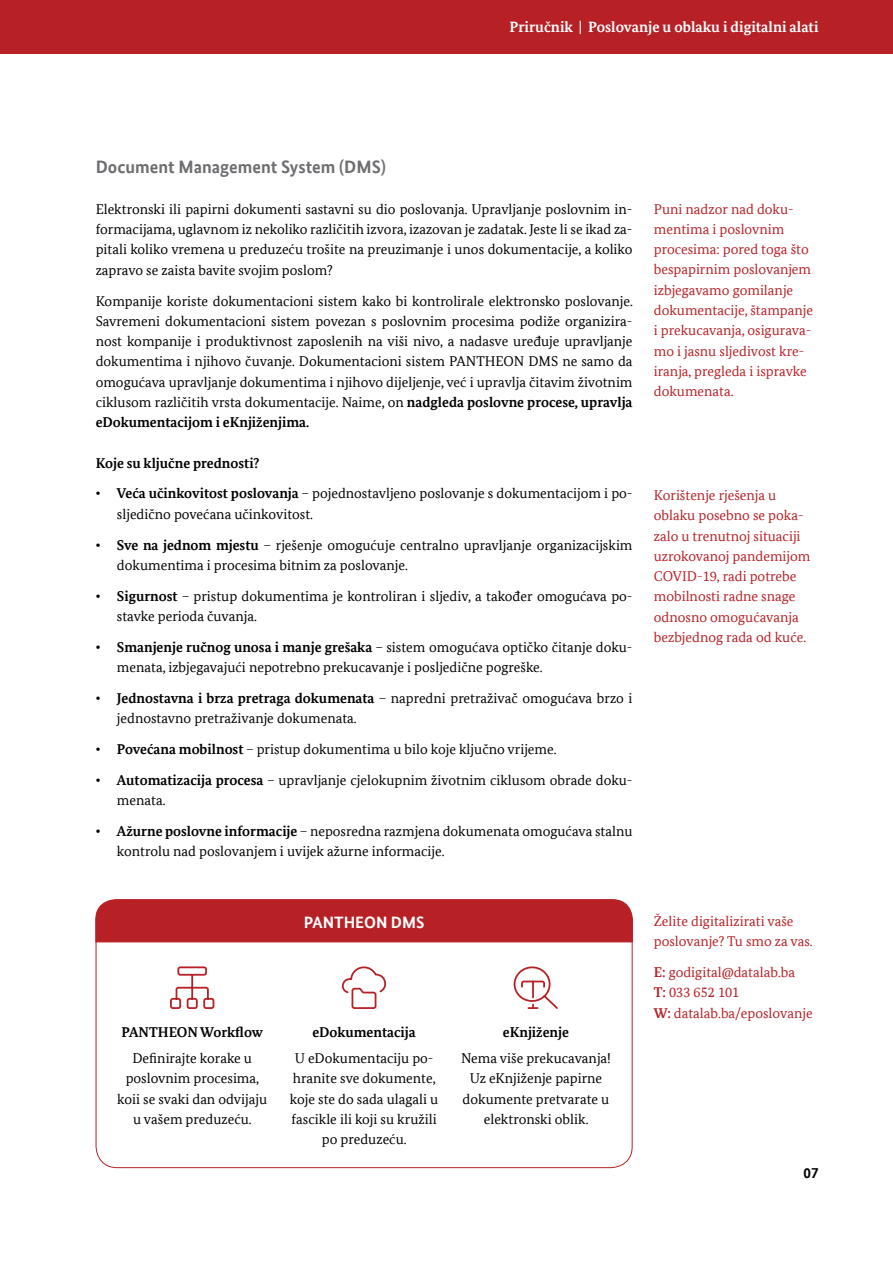
<style>
.page{position:relative;width:893px;height:1263px;background:#fff}
.page>*{position:absolute;margin:0;border:0;box-sizing:border-box;transform-origin:0 0}
.t1{font:700 18px "Bundes Sans Office T";color:#6d6e71}
.t2{font:700 16.5px "Bundes Sans Office T";color:#fff}
.t3{font:700 15px "Bundes Serif Office T";color:#fff}
.t4{font:700 15px "Bundes Sans Office T";color:#000}
.t5{font:14.25px/20.2px "Bundes Serif Office T";color:#000}
.t6{font:14.25px/20.2px "Bundes Serif Office T";color:#b72126}
.t7{font:700 14.25px "Bundes Serif Office T";color:#000}
.s1{font-weight:700}
</style>
<div class="page">
<div style="left:95px;top:899px;width:538px;height:43px;background:#b72126"></div>
<div style="left:0;top:0;width:893px;height:53px;background:#b72126"></div>
<svg style="left:513px;top:966px;width:45px;height:43px"></svg>
<svg style="left:170px;top:966px;width:45px;height:43px"></svg>
<svg style="left:341px;top:966px;width:44px;height:43px"></svg>
<p class="t3" style="left:510px;top:18px;width:310px">Priručnik | Poslovanje u oblaku i digitalni alati</p>
<p class="t1" style="left:96px;top:157px;width:292px">Document Management System (DMS)</p>
<p class="t5" style="left:96px;top:199px;width:538px;text-align:justify">Elektronski ili papirni dokumenti sastavni su dio poslovanja. Upravljanje poslovnim in&shy;formacijama, uglavnom iz nekoliko različitih izvora, izazovan je zadatak. Jeste li se ikad za&shy;pitali koliko vremena u preduzeću trošite na preuzimanje i unos dokumentacije, a koliko zapravo se zaista bavite svojim poslom?</p>
<p class="t5" style="left:96px;top:290px;width:539px;text-align:justify">Kompanije koriste dokumentacioni sistem kako bi kontrolirale elektronsko poslovanje.<br>Savremeni dokumentacioni sistem povezan s poslovnim procesima podiže organizira&shy;nost kompanije i produktivnost zaposlenih na viši nivo, a nadasve uređuje upravljanje dokumentima i njihovo čuvanje. Dokumentacioni sistem PANTHEON DMS ne samo da omogućava upravljanje dokumentima i njihovo dijeljenje, već i upravlja čitavim životnim ciklusom različitih vrsta dokumentacije. Naime, on <span class="s1">nadgleda poslovne procese, upravlja eDokumentacijom i eKnjiženjima.</span></p>
<p class="t7" style="left:96px;top:454px;width:165px">Koje su ključne prednosti?</p>
<p class="t5" style="left:117px;top:483px;width:517px;text-indent:-21px"><span class="s1">• Veća učinkovitost poslovanja</span> – pojednostavljeno poslovanje s dokumentacijom i po&shy;sljedično povećana učinkovitost.</p>
<p class="t5" style="left:117px;top:534px;width:517px;text-indent:-21px"><span class="s1">• Sve na jednom mjestu</span> – rješenje omogućuje centralno upravljanje organizacijskim dokumentima i procesima bitnim za poslovanje.</p>
<p class="t5" style="left:117px;top:586px;width:517px;text-indent:-21px"><span class="s1">• Sigurnost</span> – pristup dokumentima je kontroliran i sljediv, a također omogućava po&shy;stavke perioda čuvanja.</p>
<p class="t5" style="left:117px;top:637px;width:517px;text-indent:-21px"><span class="s1">• Smanjenje ručnog unosa i manje grešaka</span> – sistem omogućava optičko čitanje doku&shy;menata, izbjegavajući nepotrebno prekucavanje i posljedične pogreške.</p>
<p class="t5" style="left:117px;top:688px;width:517px;text-indent:-21px"><span class="s1">• Jednostavna i brza pretraga dokumenata</span> – napredni pretraživač omogućava brzo i jednostavno pretraživanje dokumenata.</p>
<p class="t5" style="left:96px;top:739px;width:462px"><span class="s1">• Povećana mobilnost</span> – pristup dokumentima u bilo koje ključno vrijeme.</p>
<p class="t5" style="left:117px;top:770px;width:517px;text-indent:-21px"><span class="s1">• Automatizacija procesa</span> – upravljanje cjelokupnim životnim ciklusom obrade doku&shy;menata.</p>
<p class="t5" style="left:117px;top:821px;width:517px;text-indent:-21px"><span class="s1">• Ažurne poslovne informacije</span> – neposredna razmjena dokumenata omogućava stalnu kontrolu nad poslovanjem i uvijek ažurne informacije.</p>
<p class="t6" style="left:654px;top:199px;width:161px">Puni nadzor nad doku&shy;mentima i poslovnim procesima: pored toga što bespapirnim poslovanjem izbjegavamo gomilanje dokumentacije, štampanje i prekucavanja, osigurava&shy;mo i jasnu sljedivost kre&shy;iranja, pregleda i ispravke dokumenata.</p>
<p class="t6" style="left:654px;top:485px;width:158px">Korištenje rješenja u oblaku posebno se poka&shy;zalo u trenutnoj situaciji uzrokovanoj pandemijom<br>COVID-19, radi potrebe mobilnosti radne snage odnosno omogućavanja bezbjednog rada od kuće.</p>
<p class="t2" style="left:304px;top:912px;width:122px">PANTHEON DMS</p>
<p class="t7" style="left:121px;top:1024px;width:143px">PANTHEON Workflow</p>
<p class="t5" style="left:117px;top:1048px;width:151px;text-align:center">Definirajte korake u poslovnim procesima, koii se svaki dan odvijaju u vašem preduzeću.</p>
<p class="t7" style="left:312px;top:1024px;width:105px">eDokumentacija</p>
<p class="t5" style="left:290px;top:1048px;width:150px;text-align:center">U eDokumentaciju po&shy;hranite sve dokumente, koje ste do sada ulagali u fascikle ili koji su kružili po preduzeću.</p>
<p class="t7" style="left:503px;top:1024px;width:68px">eKnjiženje</p>
<p class="t5" style="left:461px;top:1048px;width:151px;text-align:center">Nema više prekucavanja!<br>Uz eKnjiženje papirne dokumente pretvarate u elektronski oblik.</p>
<p class="t6" style="left:654px;top:911px;width:160px">Želite digitalizirati vaše poslovanje? Tu smo za vas.</p>
<p class="t6" style="left:654px;top:962px;width:160px"><span class="s1">E:</span> godigital@datalab.ba<br><span class="s1">T:</span> 033 652 101<br><span class="s1">W:</span> datalab.ba/eposlovanje</p>
<p class="t4" style="left:804px;top:1164px;width:16px">07</p>
</div>
